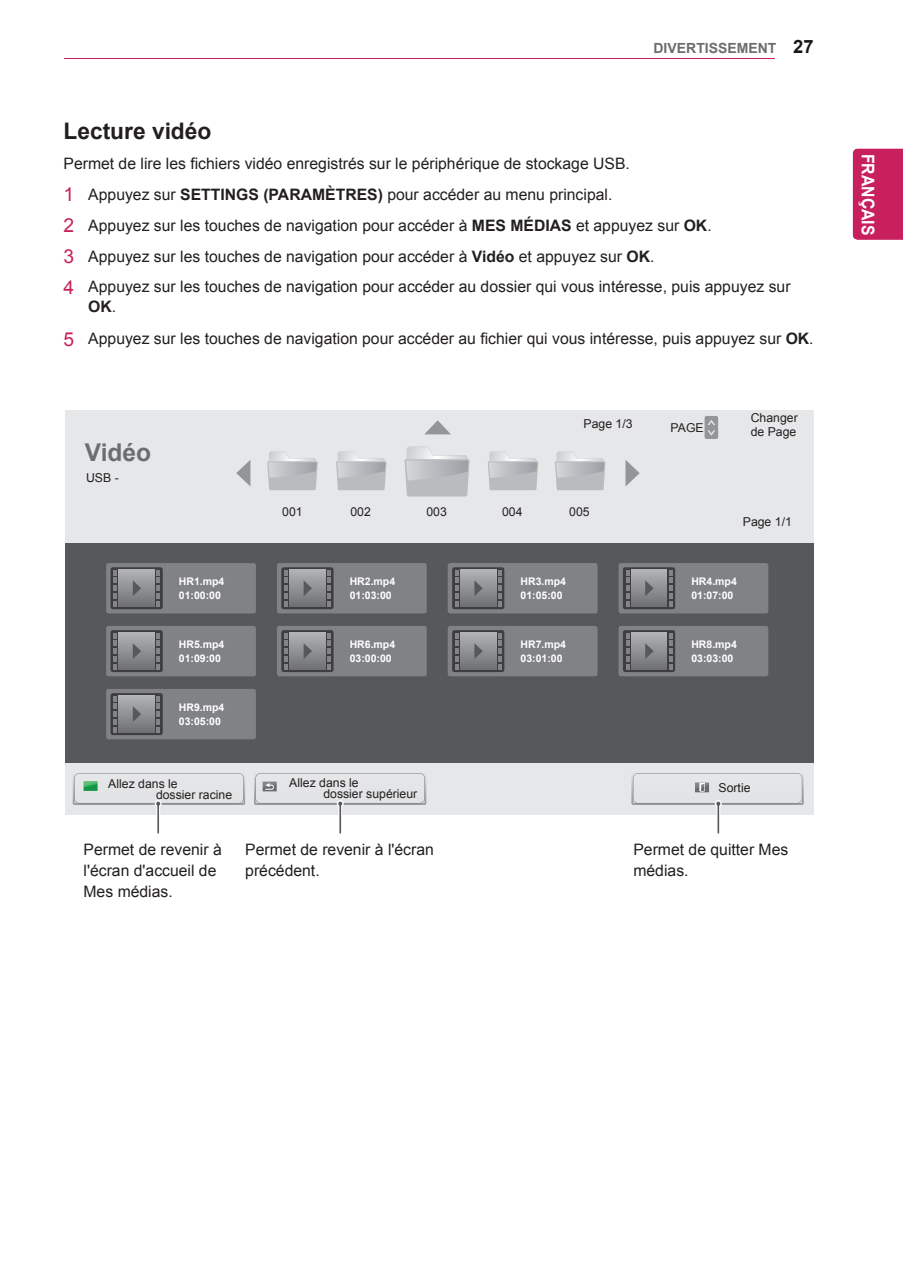
<style>
.page{position:relative;width:903px;height:1275px;background:#fff}
.page>*{position:absolute;margin:0;border:0;box-sizing:border-box;transform-origin:0 0}
.t1{font:700 24.5px "Arial";color:#6c6d70}
.t2{font:700 22.75px "Arial";color:#231f20}
.t3{font:700 21px "Arial";color:#fff}
.t4{font:700 18.38px "Arial";color:#1a161a}
.t5{font:700 17.5px "Arial";color:#fff;scale:.9 1}
.t6{font:15.75px/30.8px "Arial";color:#231f20}
.t7{font:700 14px "Arial";color:#6c6d70}
.t8{font:12.25px/10.5px "Arial";color:#231f20}
.t9{font:700 10.5px/14px "Arial";color:#fff}
.s1{font-size:19.25px;color:#c8205d}
.s2{font-weight:700}
</style>
<div class="page">
<hr style="left:64px;top:58px;width:711px;height:1px;background:#c8205d">
<div style="left:853px;top:149px;width:50px;height:91px;background:#c8205d"></div>
<div style="left:65px;top:410px;width:749px;height:404px;background:#e6e7e9"></div>
<div style="left:65px;top:543px;width:749px;height:220px;background:#57585a"></div>
<svg style="left:404px;top:446px;width:66px;height:50px"></svg>
<svg style="left:336px;top:451px;width:51px;height:39px"></svg>
<svg style="left:267px;top:451px;width:51px;height:39px"></svg>
<svg style="left:488px;top:451px;width:50px;height:39px"></svg>
<svg style="left:555px;top:451px;width:50px;height:39px"></svg>
<svg style="left:425px;top:420px;width:26px;height:14px"></svg>
<svg style="left:625px;top:460px;width:15px;height:26px"></svg>
<svg style="left:236px;top:460px;width:14px;height:26px"></svg>
<div style="left:106px;top:563px;width:150px;height:50px;background:#808285;border-radius:2px"></div>
<svg style="left:110px;top:567px;width:53px;height:42px"></svg>
<svg style="left:119px;top:570px;width:36px;height:37px"></svg>
<svg style="left:113px;top:570px;width:4px;height:37px"></svg>
<svg style="left:156px;top:570px;width:4px;height:37px"></svg>
<svg style="left:133px;top:580px;width:8px;height:16px"></svg>
<div style="left:106px;top:626px;width:150px;height:50px;background:#808285;border-radius:2px"></div>
<svg style="left:110px;top:630px;width:53px;height:42px"></svg>
<svg style="left:119px;top:633px;width:36px;height:37px"></svg>
<svg style="left:113px;top:633px;width:4px;height:37px"></svg>
<svg style="left:156px;top:633px;width:4px;height:37px"></svg>
<svg style="left:133px;top:643px;width:8px;height:16px"></svg>
<div style="left:106px;top:689px;width:150px;height:50px;background:#808285;border-radius:2px"></div>
<svg style="left:110px;top:693px;width:53px;height:42px"></svg>
<svg style="left:119px;top:696px;width:36px;height:37px"></svg>
<svg style="left:113px;top:696px;width:4px;height:37px"></svg>
<svg style="left:156px;top:696px;width:4px;height:37px"></svg>
<svg style="left:133px;top:706px;width:8px;height:16px"></svg>
<div style="left:277px;top:563px;width:150px;height:50px;background:#808285;border-radius:2px"></div>
<svg style="left:281px;top:567px;width:53px;height:42px"></svg>
<svg style="left:290px;top:570px;width:35px;height:37px"></svg>
<svg style="left:284px;top:570px;width:4px;height:37px"></svg>
<svg style="left:327px;top:570px;width:4px;height:37px"></svg>
<svg style="left:304px;top:580px;width:8px;height:16px"></svg>
<div style="left:277px;top:626px;width:150px;height:50px;background:#808285;border-radius:2px"></div>
<svg style="left:281px;top:630px;width:53px;height:42px"></svg>
<svg style="left:290px;top:633px;width:35px;height:37px"></svg>
<svg style="left:284px;top:633px;width:4px;height:37px"></svg>
<svg style="left:327px;top:633px;width:4px;height:37px"></svg>
<svg style="left:304px;top:643px;width:8px;height:16px"></svg>
<div style="left:448px;top:563px;width:149px;height:50px;background:#808285;border-radius:2px"></div>
<svg style="left:452px;top:567px;width:52px;height:42px"></svg>
<svg style="left:460px;top:570px;width:36px;height:37px"></svg>
<svg style="left:455px;top:570px;width:3px;height:37px"></svg>
<svg style="left:498px;top:570px;width:3px;height:37px"></svg>
<svg style="left:474px;top:580px;width:9px;height:16px"></svg>
<div style="left:448px;top:626px;width:149px;height:50px;background:#808285;border-radius:2px"></div>
<svg style="left:452px;top:630px;width:52px;height:42px"></svg>
<svg style="left:460px;top:633px;width:36px;height:37px"></svg>
<svg style="left:455px;top:633px;width:3px;height:37px"></svg>
<svg style="left:498px;top:633px;width:3px;height:37px"></svg>
<svg style="left:474px;top:643px;width:9px;height:16px"></svg>
<div style="left:618px;top:563px;width:150px;height:50px;background:#808285;border-radius:2px"></div>
<svg style="left:623px;top:567px;width:52px;height:42px"></svg>
<svg style="left:631px;top:570px;width:36px;height:37px"></svg>
<svg style="left:626px;top:570px;width:3px;height:37px"></svg>
<svg style="left:669px;top:570px;width:3px;height:37px"></svg>
<svg style="left:645px;top:580px;width:8px;height:16px"></svg>
<div style="left:618px;top:626px;width:150px;height:50px;background:#808285;border-radius:2px"></div>
<svg style="left:623px;top:630px;width:52px;height:42px"></svg>
<svg style="left:631px;top:633px;width:36px;height:37px"></svg>
<svg style="left:626px;top:633px;width:3px;height:37px"></svg>
<svg style="left:669px;top:633px;width:3px;height:37px"></svg>
<svg style="left:645px;top:643px;width:8px;height:16px"></svg>
<hr style="left:156px;top:802px;width:4px;height:31px;background:#f8f8f8;border-radius:2px">
<hr style="left:157px;top:803px;width:2px;height:31px;background:#57585a">
<svg style="left:73px;top:773px;width:172px;height:34px"></svg>
<svg style="left:338px;top:802px;width:4px;height:31px"></svg>
<hr style="left:339px;top:803px;width:2px;height:31px;background:#57585a">
<svg style="left:254px;top:773px;width:172px;height:34px"></svg>
<svg style="left:716px;top:802px;width:4px;height:31px"></svg>
<hr style="left:717px;top:803px;width:2px;height:31px;background:#57585a">
<svg style="left:631px;top:773px;width:173px;height:34px"></svg>
<svg style="left:704px;top:416px;width:14px;height:23px"></svg>
<p class="t7" style="left:653px;top:39px;width:124px">DIVERTISSEMENT</p>
<p class="t4" style="left:793px;top:34px;width:22px">27</p>
<h2 class="t2" style="left:63px;top:115px;width:149px">Lecture vidéo</h2>
<p class="t6" style="left:63px;top:149px;width:728px">Permet de lire les fichiers vidéo enregistrés sur le périphérique de stockage USB.<br><span class="s1">1</span> Appuyez sur <span class="s2">SETTINGS (PARAMÈTRES)</span> pour accéder au menu principal.<br><span class="s1">2</span> Appuyez sur les touches de navigation pour accéder à <span class="s2">MES MÉDIAS</span> et appuyez sur <span class="s2">OK</span>.<br><span class="s1">3</span> Appuyez sur les touches de navigation pour accéder à <span class="s2">Vidéo</span> et appuyez sur <span class="s2">OK</span>.<br><span class="s1">4</span> Appuyez sur les touches de navigation pour accéder au dossier qui vous intéresse, puis appuyez sur</p>
<p class="t6" style="left:63px;top:290px;width:752px;line-height:32.7px;text-indent:25px"><span class="s2">OK</span>.<br><span class="s1">5</span> Appuyez sur les touches de navigation pour accéder au fichier qui vous intéresse, puis appuyez sur <span class="s2">OK</span>.</p>
<h1 class="t1" style="left:85px;top:436px;width:68px">Vidéo</h1>
<p class="t8" style="left:86px;top:473px;width:34px">USB -</p>
<p class="t9" style="left:179px;top:575px;width:47px">HR1.mp4<br>01:00:00</p>
<p class="t9" style="left:179px;top:637px;width:47px">HR5.mp4<br>01:09:00</p>
<p class="t9" style="left:179px;top:700px;width:47px">HR9.mp4<br>03:05:00</p>
<p class="t8" style="left:583px;top:418px;width:51px">Page 1/3</p>
<p class="t8" style="left:282px;top:507px;width:22px">001</p>
<p class="t8" style="left:350px;top:507px;width:22px">002</p>
<p class="t8" style="left:426px;top:507px;width:22px">003</p>
<p class="t8" style="left:502px;top:507px;width:22px">004</p>
<p class="t8" style="left:569px;top:507px;width:22px">005</p>
<p class="t9" style="left:350px;top:575px;width:47px">HR2.mp4<br>01:03:00</p>
<p class="t9" style="left:350px;top:637px;width:47px">HR6.mp4<br>03:00:00</p>
<p class="t9" style="left:520px;top:575px;width:47px">HR3.mp4<br>01:05:00</p>
<p class="t9" style="left:520px;top:637px;width:47px">HR7.mp4<br>03:01:00</p>
<p class="t8" style="left:156px;top:779px;width:78px;text-indent:-48px">Allez dans le<br>dossier racine</p>
<p class="t8" style="left:323px;top:778px;width:95px;text-indent:-34px">Allez dans le<br>dossier supérieur</p>
<p class="t8" style="left:671px;top:422px;width:35px">PAGE</p>
<p class="t8" style="left:751px;top:411px;width:48px;line-height:14px">Changer de Page</p>
<p class="t8" style="left:743px;top:516px;width:51px">Page 1/1</p>
<p class="t9" style="left:691px;top:575px;width:47px">HR4.mp4<br>01:07:00</p>
<p class="t9" style="left:691px;top:637px;width:47px">HR8.mp4<br>03:03:00</p>
<p class="t8" style="left:718px;top:783px;width:33px">Sortie</p>
<p class="t6" style="left:84px;top:839px;width:140px;line-height:21px">Permet de revenir à l'écran d'accueil de<br>Mes médias.</p>
<p class="t6" style="left:245px;top:839px;width:190px;line-height:21px">Permet de revenir à l'écran précédent.</p>
<p class="t6" style="left:633px;top:839px;width:156px;line-height:21px">Permet de quitter Mes médias.</p>
<p class="t5" style="left:879px;top:154px;width:92px;rotate:90deg">FRANÇAIS</p>
<h3 class="t3" style="left:884px;top:173px;width:45px;rotate:90deg">FRA</h3>
</div>
